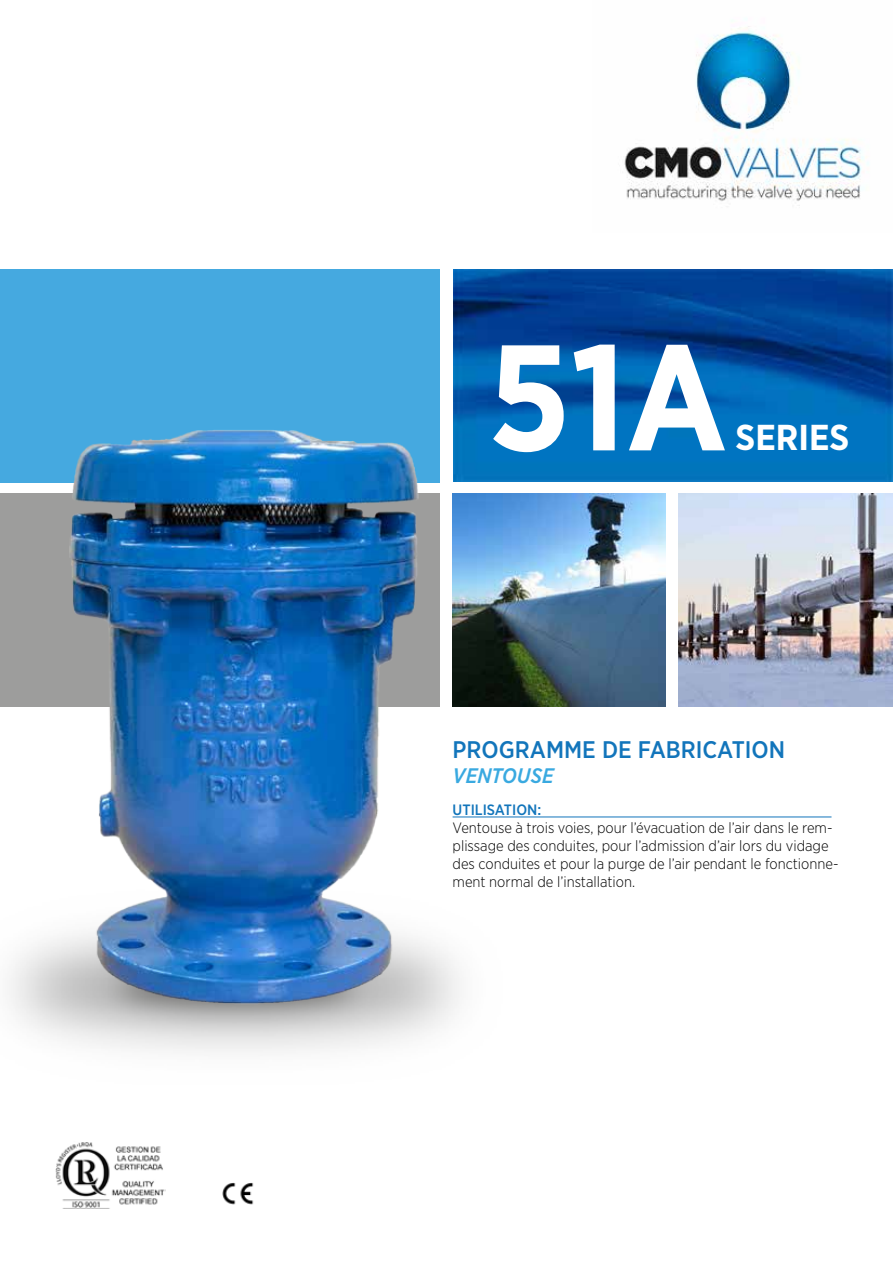
<style>
.page{position:relative;width:893px;height:1263px;background:#fff}
.page>*{position:absolute;margin:0;border:0;box-sizing:border-box;transform-origin:0 0}
.t1{font:700 150px "Gotham Narrow";color:#fff}
.t2{font:700 36px "Gotham Narrow";color:#fff}
.t3{font:500 24px "Gotham Narrow";color:#1275bb}
.t4{font:italic 500 21px "Gotham Narrow";color:#39a9e0}
.t5{font:300 15px/18px "Gotham Narrow";color:#000}
.t6{font:500 15px "Gotham Narrow";color:#1275bb}
</style>
<div class="page">
<img style="left:453px;top:269px;width:440px;height:213px">
<img style="left:624px;top:26px;width:245px;height:180px">
<div style="left:0;top:269px;width:440px;height:213px;background:#45a9e0"></div>
<div style="left:0;top:493px;width:440px;height:213px;background:#9d9d9c"></div>
<img style="left:55px;top:1142px;width:110px;height:67px">
<img style="left:222px;top:1182px;width:32px;height:23px">
<hr style="left:453px;top:816px;width:378px;height:1px;background:#1275bb">
<img style="left:35px;top:430px;width:418px;height:584px">
<img style="left:453px;top:493px;width:213px;height:213px">
<img style="left:679px;top:493px;width:214px;height:213px">
<h1 class="t1" style="left:488px;top:301px;width:241px">51A</h1>
<h2 class="t2" style="left:735px;top:415px;width:115px">SERIES</h2>
<h3 class="t3" style="left:453px;top:734px;width:334px">PROGRAMME DE FABRICATION</h3>
<h3 class="t4" style="left:453px;top:762px;width:103px">VENTOUSE</h3>
<p class="t6" style="left:453px;top:801px;width:90px">UTILISATION:</p>
<p class="t5" style="left:453px;top:819px;width:387px">Ventouse à trois voies, pour l’évacuation de l’air dans le rem&shy;plissage des conduites, pour l’admission d’air lors du vidage des conduites et pour la purge de l’air pendant le fonctionne&shy;ment normal de l’installation.</p>
</div>
